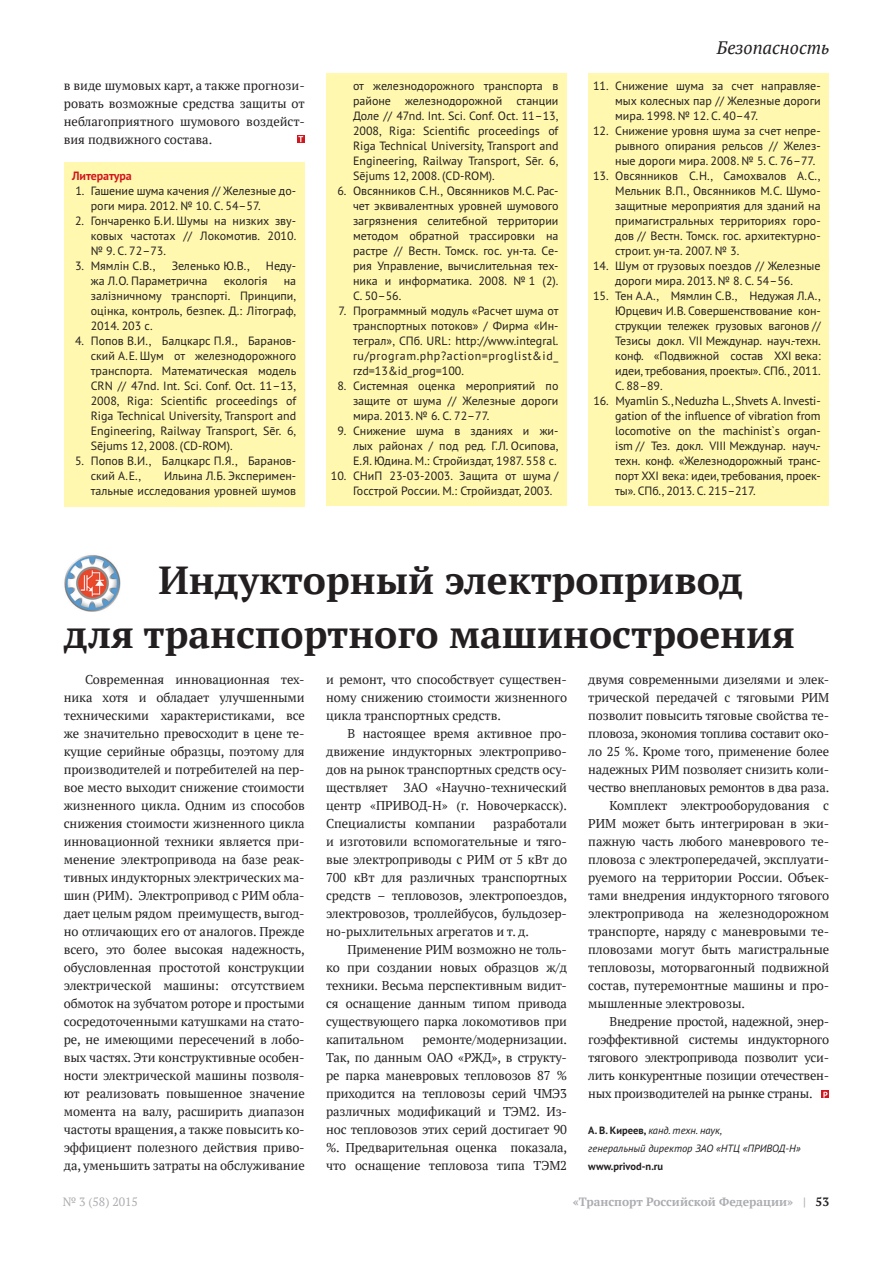
<style>
.page{position:relative;width:893px;height:1263px;background:#fff}
.page>*{position:absolute;margin:0;border:0;box-sizing:border-box;transform-origin:0 0}
.t1{font:700 39px/54px "PT Serif";color:#231f20}
.t2{font:italic 18px "PT Serif";color:#231f20}
.t3{font:12.75px/18px "PT Serif";letter-spacing:-.01em;color:#231f20;text-align:justify}
.t4{font:12px/15px "PT Sans";color:#231f20;text-align:justify}
.t5{font:700 12px "PT Serif";color:#acadb1}
.t6{font:12px "PT Serif";color:#acadb1}
.t7{font:700 12px "PT Sans";letter-spacing:-.01em;color:#d1161e}
.t8{font:italic 10.5px/18px "PT Sans";color:#231f20}
.t9{font:700 10.5px "PT Sans";color:#231f20}
.s1{font-weight:700;font-style:normal}
.s2{color:#231f20}
</style>
<div class="page">
<div style="left:64px;top:162px;width:241px;height:344px;background:#fff8ae"></div>
<div style="left:326px;top:73px;width:241px;height:433px;background:#fff8ae"></div>
<div style="left:588px;top:73px;width:241px;height:433px;background:#fff8ae"></div>
<svg style="left:297px;top:135px;width:8px;height:8px"></svg>
<svg style="left:298px;top:136px;width:5px;height:6px"></svg>
<img style="left:64px;top:555px;width:57px;height:57px">
<svg style="left:821px;top:1090px;width:8px;height:8px"></svg>
<svg style="left:823px;top:1092px;width:4px;height:5px"></svg>
<p class="t3" style="left:64px;top:76px;width:242px">в виде шумовых карт, а также прогнози&shy;ровать возможные средства защиты от неблагоприятного шумового воздейст&shy;вия подвижного состава.</p>
<p class="t7" style="left:72px;top:168px;width:61px">Литература</p>
<p class="t4" style="left:91px;top:183px;width:207px;text-indent:-15px">1. Гашение шума качения // Железные до&shy;роги мира. 2012. № 10. С. 54–57.</p>
<p class="t4" style="left:91px;top:213px;width:207px;text-indent:-16px">2. Гончаренко Б.И. Шумы на низких зву&shy;ковых частотах // Локомотив. 2010. № 9. С. 72–73.</p>
<p class="t4" style="left:75px;top:258px;width:82px">3. Мямлін С.В.,</p>
<p class="t4" style="left:172px;top:258px;width:80px">Зеленько Ю.В.,</p>
<p class="t4" style="left:266px;top:258px;width:32px">Неду-</p>
<p class="t4" style="left:91px;top:273px;width:118px">жа Л.О. Параметрична</p>
<p class="t4" style="left:224px;top:273px;width:45px">екологія</p>
<p class="t4" style="left:91px;top:273px;width:207px;text-indent:193px">на залізничному транспорті. Принципи, оцінка, контроль, безпек. Д.: Літограф, 2014. 203 с.</p>
<p class="t4" style="left:91px;top:333px;width:207px;text-indent:-16px">4. Попов В.И., Балцкарс П.Я., Баранов&shy;ский А.Е. Шум от железнодорожного транспорта. Математическая модель CRN // 47nd. Int. Sci. Conf. Oct. 11–13, 2008, Riga: Scientific proceedings of Riga Technical University, Transport and Engineering, Railway Transport, Sēr. 6, Sējums 12, 2008. (CD-ROM).</p>
<p class="t4" style="left:91px;top:453px;width:207px;text-indent:-16px">5. Попов В.И., Балцкарс П.Я., Баранов&shy;ский А.Е.,</p>
<p class="t4" style="left:91px;top:468px;width:207px;text-align:right">Ильина Л.Б. Эксперимен-<br>тальные исследования уровней шумов</p>
<p class="t4" style="left:353px;top:78px;width:207px">от железнодорожного транспорта в районе железнодорожной станции Доле // 47nd. Int. Sci. Conf. Oct. 11–13, 2008, Riga: Scientific proceedings of Riga Technical University, Transport and Engineering, Railway Transport, Sēr. 6, Sējums 12, 2008. (CD-ROM).</p>
<p class="t4" style="left:353px;top:183px;width:207px;text-indent:-16px">6. Овсянников С.Н., Овсянников М.С. Рас&shy;чет эквивалентных уровней шумового загрязнения селитебной территории методом обратной трассировки на растре // Вестн. Томск. гос. ун-та. Се&shy;рия Управление, вычислительная тех&shy;ника и информатика. 2008. № 1 (2).<br>С. 50–56.</p>
<p class="t4" style="left:353px;top:303px;width:207px;text-indent:-14px">7. Программный модуль «Расчет шума от транспортных потоков» / Фирма «Ин&shy;теграл», СПб. URL: http://www.integral. ru/program.php?action=proglist&amp;id_ rzd=13&amp;id_prog=100.</p>
<p class="t4" style="left:353px;top:378px;width:207px;text-indent:-16px">8. Системная оценка мероприятий по защите от шума // Железные дороги мира. 2013. № 6. С. 72–77.</p>
<p class="t4" style="left:353px;top:423px;width:207px;text-indent:-16px">9. Снижение шума в зданиях и жи&shy;лых районах / под ред. Г.Л. Осипова, Е.Я. Юдина. М.: Стройиздат, 1987. 558 с.</p>
<p class="t4" style="left:353px;top:468px;width:207px;text-indent:-22px">10. СНиП 23-03-2003. Защита от шума /<br>Госстрой России. М.: Стройиздат, 2003.</p>
<h2 class="t2" style="left:717px;top:36px;width:114px">Безопасность</h2>
<p class="t4" style="left:615px;top:78px;width:207px;text-indent:-22px">11. Снижение шума за счет направляе&shy;мых колесных пар // Железные дороги мира. 1998. № 12. С. 40–47.</p>
<p class="t4" style="left:615px;top:123px;width:207px;text-indent:-22px">12. Снижение уровня шума за счет непре&shy;рывного опирания рельсов // Желез&shy;ные дороги мира. 2008. № 5. С. 76–77.</p>
<p class="t4" style="left:615px;top:168px;width:207px;text-indent:-22px">13. Овсянников С.Н., Самохвалов А.С., Мельник В.П., Овсянников М.С. Шумо&shy;защитные мероприятия для зданий на примагистральных территориях горо&shy;дов // Вестн. Томск. гос. архитектурно&shy;строит. ун-та. 2007. № 3.</p>
<p class="t4" style="left:593px;top:258px;width:229px;text-align:center">14. Шум от грузовых поездов // Железные дороги мира. 2013. № 8. С. 54–56.</p>
<p class="t4" style="left:615px;top:288px;width:207px;text-indent:-22px">15. Тен А.А., Мямлин С.В., Недужая Л.А., Юрцевич И.В. Совершенствование кон&shy;струкции тележек грузовых вагонов // Тезисы докл. VІІ Междунар. науч.-техн. конф. «Подвижной состав ХХІ века: идеи, требования, проекты». СПб., 2011.<br>С. 88–89.</p>
<p class="t4" style="left:615px;top:393px;width:207px;text-indent:-22px">16. Myamlin S., Neduzha L., Shvets A. Investi&shy;gation of the influence of vibration from locomotive on the machinist`s organ&shy;ism // Тез. докл. VIII Междунар. науч.- техн. конф. «Железнодорожный транс&shy;порт XXI века: идеи, требования, проек&shy;ты». СПб., 2013. С. 215–217.</p>
<h1 class="t1" style="left:64px;top:553px;width:733px;text-indent:95px">Индукторный электропривод для транспортного машиностроения</h1>
<p class="t3" style="left:64px;top:670px;width:242px;text-indent:21px">Современная инновационная тех&shy;ника хотя и обладает улучшенными техническими характеристиками, все же значительно превосходит в цене те&shy;кущие серийные образцы, поэтому для производителей и потребителей на пер&shy;вое место выходит снижение стоимости жизненного цикла. Одним из способов снижения стоимости жизненного цикла инновационной техники является при&shy;менение электропривода на базе реак&shy;тивных индукторных электрических ма&shy;шин (РИМ). Электропривод с РИМ обла&shy;дает целым рядом преимуществ, выгод&shy;но отличающих его от аналогов. Прежде всего, это более высокая надежность, обусловленная простотой конструкции электрической машины: отсутствием обмоток на зубчатом роторе и простыми сосредоточенными катушками на стато&shy;ре, не имеющими пересечений в лобо&shy;вых частях. Эти конструктивные особен&shy;ности электрической машины позволя&shy;ют реализовать повышенное значение момента на валу, расширить диапазон частоты вращения, а также повысить ко&shy;эффициент полезного действия приво&shy;да, уменьшить затраты на обслуживание</p>
<p class="t3" style="left:326px;top:670px;width:242px">и ремонт, что способствует существен&shy;ному снижению стоимости жизненного цикла транспортных средств.</p>
<p class="t3" style="left:588px;top:670px;width:242px">двумя современными дизелями и элек-</p>
<p class="t3" style="left:588px;top:689px;width:242px">трической передачей с тяговыми РИМ</p>
<p class="t3" style="left:588px;top:707px;width:242px">позволит повысить тяговые свойства те-</p>
<p class="t3" style="left:588px;top:725px;width:242px">пловоза, экономия топлива составит око-</p>
<p class="t3" style="left:588px;top:743px;width:242px">ло 25 %. Кроме того, применение более</p>
<p class="t3" style="left:588px;top:761px;width:242px">надежных РИМ позволяет снизить коли-</p>
<p class="t3" style="left:588px;top:779px;width:241px">чество внеплановых ремонтов в два раза.</p>
<p class="t3" style="left:609px;top:797px;width:221px">Комплект электрооборудования с</p>
<p class="t3" style="left:588px;top:815px;width:242px">РИМ может быть интегрирован в эки-</p>
<p class="t3" style="left:588px;top:833px;width:242px">пажную часть любого маневрового те-</p>
<p class="t3" style="left:588px;top:851px;width:242px">пловоза с электропередачей, эксплуати-</p>
<p class="t3" style="left:588px;top:869px;width:242px">руемого на территории России. Объек-</p>
<p class="t3" style="left:588px;top:887px;width:242px">тами внедрения индукторного тягового</p>
<p class="t3" style="left:588px;top:905px;width:242px">электропривода на железнодорожном</p>
<p class="t3" style="left:588px;top:923px;width:242px">транспорте, наряду с маневровыми те-</p>
<p class="t3" style="left:588px;top:941px;width:242px">пловозами могут быть магистральные</p>
<p class="t3" style="left:588px;top:959px;width:242px">тепловозы, моторвагонный подвижной</p>
<p class="t3" style="left:588px;top:977px;width:242px">состав, путеремонтные машины и про-</p>
<p class="t3" style="left:588px;top:995px;width:157px">мышленные электровозы.</p>
<p class="t3" style="left:609px;top:1013px;width:221px">Внедрение простой, надежной, энер-</p>
<p class="t3" style="left:588px;top:1031px;width:242px">гоэффективной системы индукторного</p>
<p class="t3" style="left:588px;top:1049px;width:241px">тягового электропривода позволит уси-</p>
<p class="t3" style="left:588px;top:1067px;width:241px">лить конкурентные позиции отечествен-</p>
<p class="t3" style="left:588px;top:1085px;width:224px">ных производителей на рынке страны.</p>
<p class="t8" style="left:588px;top:1121px;width:214px"><span class="s1">А. В. Киреев,</span> канд. техн. наук,<br>генеральный директор ЗАО «НТЦ «ПРИВОД-Н»</p>
<p class="t9" style="left:588px;top:1159px;width:77px">www.privod-n.ru</p>
<p class="t3" style="left:326px;top:724px;width:242px;text-align:left;text-indent:21px">В настоящее время активное про&shy;движение индукторных электроприво&shy;дов на рынок транспортных средств осу&shy;ществляет ЗАО «Научно-технический центр «ПРИВОД-Н» (г. Новочеркасск).<br>Специалисты компании</p>
<p class="t3" style="left:326px;top:814px;width:242px;text-indent:167px">разработали и изготовили вспомогательные и тяго&shy;вые электроприводы с РИМ от 5 кВт до 700 кВт для различных транспортных средств – тепловозов, электропоездов, электровозов, троллейбусов, бульдозер&shy;но-рыхлительных агрегатов и т. д.</p>
<p class="t3" style="left:326px;top:940px;width:242px;text-indent:21px">Применение РИМ возможно не толь&shy;ко при создании новых образцов ж/д техники. Весьма перспективным видит&shy;ся оснащение данным типом привода существующего парка локомотивов при капитальном</p>
<p class="t3" style="left:326px;top:1030px;width:242px;text-align:left;text-indent:96px">ремонте/модернизации.<br>Так, по данным ОАО «РЖД», в структу&shy;ре парка маневровых тепловозов 87 % приходится на тепловозы серий ЧМЭ3 различных модификаций и ТЭМ2. Из&shy;нос тепловозов этих серий достигает 90 %. Предварительная оценка показала, что оснащение тепловоза типа ТЭМ2</p>
<p class="t6" style="left:63px;top:1194px;width:77px">№ 3 (58) 2015</p>
<p class="t5" style="left:573px;top:1194px;width:258px">«Транспорт Российской Федерации» | <span class="s2">53</span></p>
</div>
